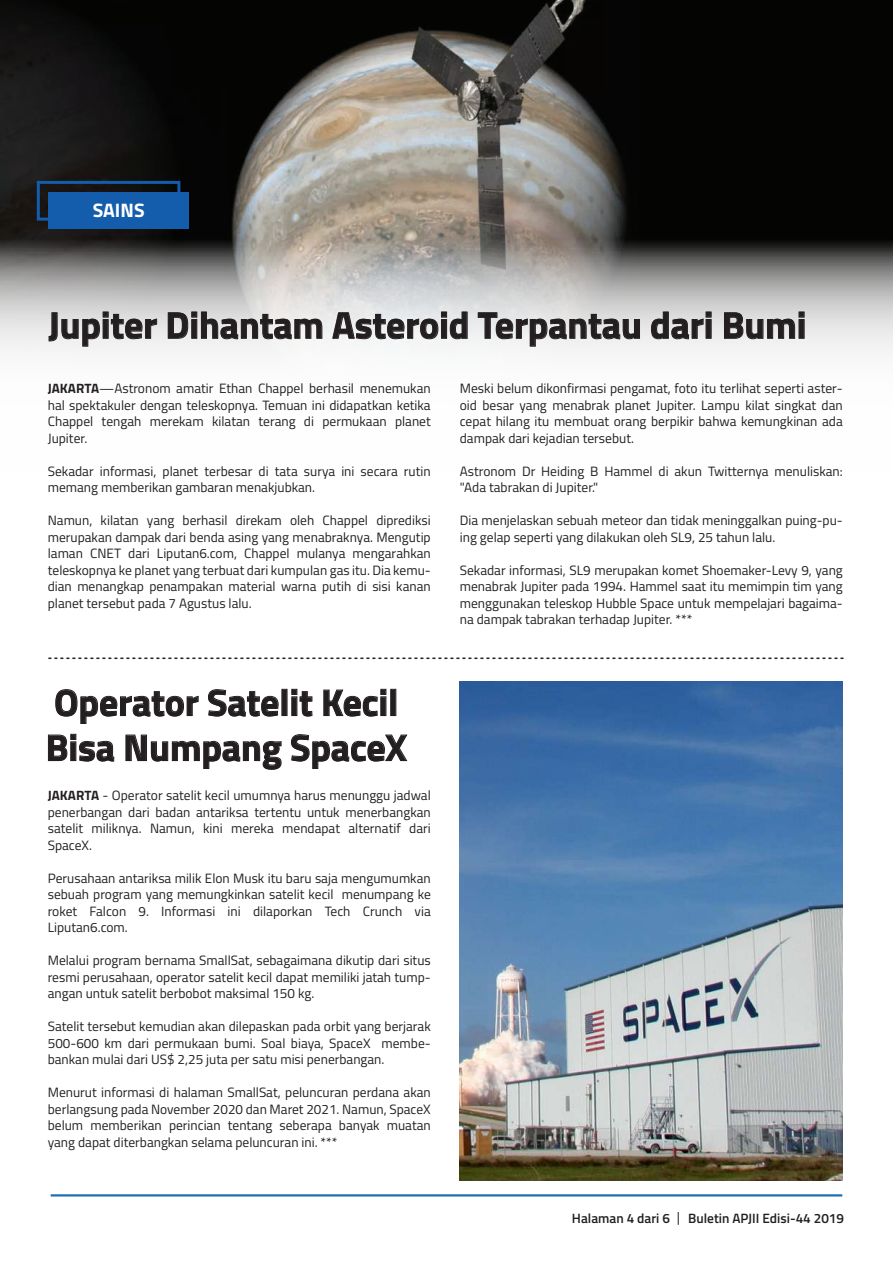
<style>
.page{position:relative;width:893px;height:1263px;background:#fff}
.page>*{position:absolute;margin:0;border:0;box-sizing:border-box;transform-origin:0 0}
.t1{font:700 37.5px/45px "Titillium";color:#231f20}
.t2{font:700 19.5px "Titillium";color:#fff}
.t3{font:13.5px/16.5px "Titillium";color:#231f20;text-align:justify}
.t4{font:600 13.5px "Titillium";color:#231f20}
.s1{font-weight:700}
</style>
<div class="page">
<img style="left:460px;top:834px;width:383px;height:346px">
<img style="left:0;top:0;width:893px;height:239px">
<div style="left:48px;top:192px;width:141px;height:37px;background:#135dac"></div>
<div style="left:37px;top:181px;width:143px;height:40px;border:3px solid #135dac"></div>
<svg style="left:0;top:239px;width:893px;height:9px;background:#4d4944"></svg>
<svg style="left:0;top:248px;width:893px;height:104px;background:#a6a5a3"></svg>
<svg style="left:48px;top:260px;width:109px;height:92px;background:#bab9b9"></svg>
<svg style="left:168px;top:285px;width:155px;height:67px"></svg>
<svg style="left:332px;top:260px;width:136px;height:92px"></svg>
<svg style="left:477px;top:260px;width:163px;height:92px"></svg>
<svg style="left:651px;top:285px;width:61px;height:67px"></svg>
<svg style="left:724px;top:311px;width:81px;height:28px;background:#bdbcbc"></svg>
<svg style="left:48px;top:657px;width:796px;height:177px"></svg>
<hr style="left:51px;top:1194px;width:791px;height:2px;background:#1e6fb6">
<svg style="left:678px;top:1212px;width:1px;height:13px"></svg>
<h2 class="t2" style="left:93px;top:195px;width:53px">SAINS</h2>
<h1 class="t1" style="left:48px;top:301px;width:759px">Jupiter Dihantam Asteroid Terpantau dari Bumi</h1>
<p class="t3" style="left:48px;top:380px;width:384px"><span class="s1">JAKARTA</span>—Astronom amatir Ethan Chappel berhasil menemukan hal spektakuler dengan teleskopnya. Temuan ini didapatkan ketika Chappel tengah merekam kilatan terang di permukaan planet Jupiter.</p>
<p class="t3" style="left:48px;top:462px;width:384px">Sekadar informasi, planet terbesar di tata surya ini secara rutin memang memberikan gambaran menakjubkan.</p>
<p class="t3" style="left:48px;top:512px;width:384px">Namun, kilatan yang berhasil direkam oleh Chappel diprediksi merupakan dampak dari benda asing yang menabraknya. Mengutip laman CNET dari Liputan6.com, Chappel mulanya mengarahkan teleskopnya ke planet yang terbuat dari kumpulan gas itu. Dia kemu&shy;dian menangkap penampakan material warna putih di sisi kanan planet tersebut pada 7 Agustus lalu.</p>
<h1 class="t1" style="left:46px;top:678px;width:363px">Operator Satelit Kecil<br>Bisa Numpang SpaceX</h1>
<p class="t3" style="left:48px;top:787px;width:384px"><span class="s1">JAKARTA</span> - Operator satelit kecil umumnya harus menunggu jadwal penerbangan dari badan antariksa tertentu untuk menerbangkan satelit miliknya. Namun, kini mereka mendapat alternatif dari SpaceX.</p>
<p class="t3" style="left:48px;top:869px;width:384px">Perusahaan antariksa milik Elon Musk itu baru saja mengumumkan sebuah program yang memungkinkan satelit kecil menumpang ke roket Falcon 9. Informasi ini dilaporkan Tech Crunch via Liputan6.com.</p>
<p class="t3" style="left:48px;top:952px;width:384px">Melalui program bernama SmallSat, sebagaimana dikutip dari situs resmi perusahaan, operator satelit kecil dapat memiliki jatah tump&shy;angan untuk satelit berbobot maksimal 150 kg.</p>
<p class="t3" style="left:48px;top:1018px;width:384px">Satelit tersebut kemudian akan dilepaskan pada orbit yang berjarak 500-600 km dari permukaan bumi. Soal biaya, SpaceX membe&shy;bankan mulai dari US$ 2,25 juta per satu misi penerbangan.</p>
<p class="t3" style="left:48px;top:1084px;width:384px">Menurut informasi di halaman SmallSat, peluncuran perdana akan berlangsung pada November 2020 dan Maret 2021. Namun, SpaceX belum memberikan perincian tentang seberapa banyak muatan yang dapat diterbangkan selama peluncuran ini. ***</p>
<p class="t3" style="left:460px;top:379px;width:384px">Meski belum dikonfirmasi pengamat, foto itu terlihat seperti aster&shy;oid besar yang menabrak planet Jupiter. Lampu kilat singkat dan cepat hilang itu membuat orang berpikir bahwa kemungkinan ada dampak dari kejadian tersebut.</p>
<p class="t3" style="left:460px;top:462px;width:384px">Astronom Dr Heiding B Hammel di akun Twitternya menuliskan: "Ada tabrakan di Jupiter."</p>
<p class="t3" style="left:460px;top:511px;width:384px">Dia menjelaskan sebuah meteor dan tidak meninggalkan puing-pu&shy;ing gelap seperti yang dilakukan oleh SL9, 25 tahun lalu.</p>
<p class="t3" style="left:460px;top:561px;width:384px">Sekadar informasi, SL9 merupakan komet Shoemaker-Levy 9, yang menabrak Jupiter pada 1994. Hammel saat itu memimpin tim yang menggunakan teleskop Hubble Space untuk mempelajari bagaima&shy;na dampak tabrakan terhadap Jupiter. ***</p>
<p class="t4" style="left:572px;top:1208px;width:100px">Halaman 4 dari 6</p>
<p class="t4" style="left:688px;top:1208px;width:157px">Buletin APJII Edisi-44 2019</p>
</div>
